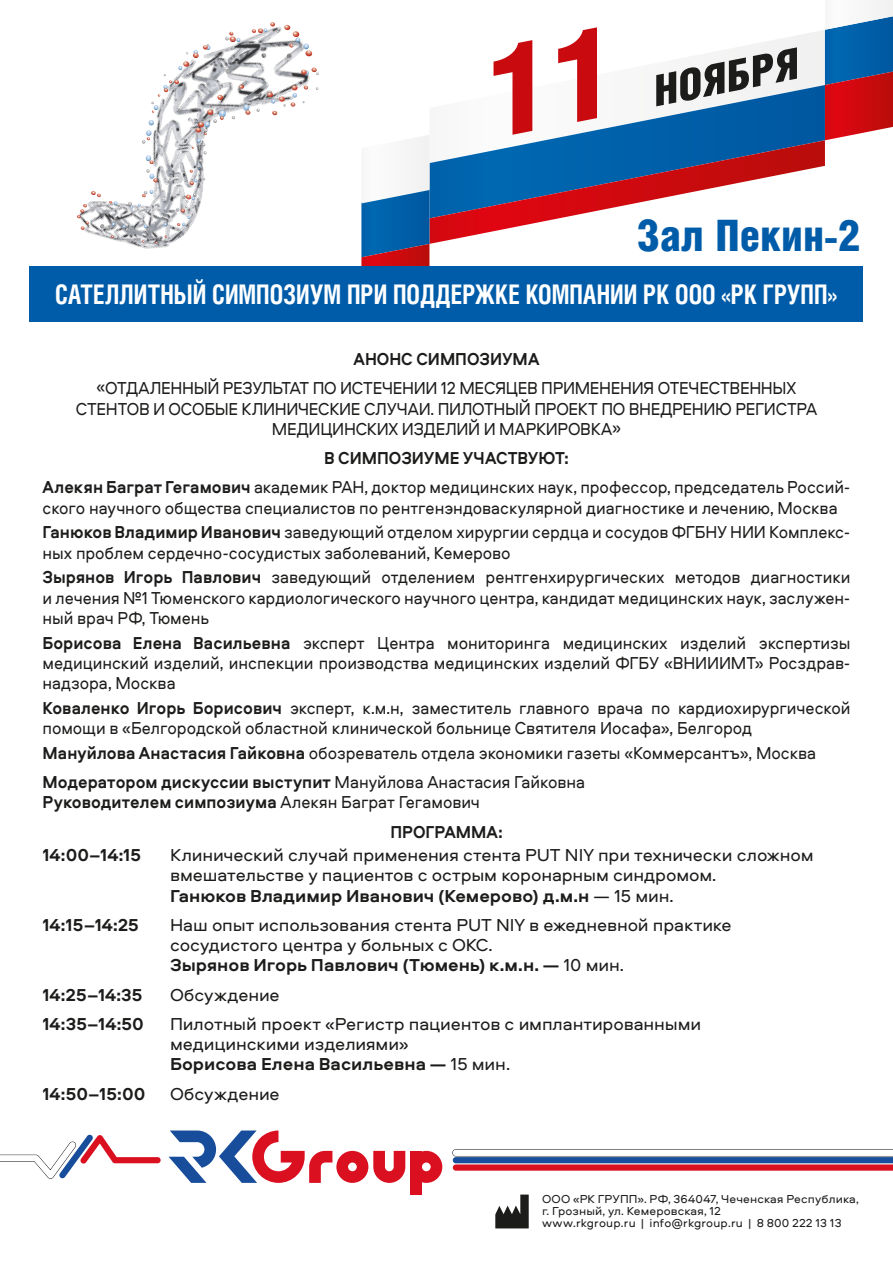
<style>
.page{position:relative;width:893px;height:1263px;background:#fff}
.page>*{position:absolute;margin:0;border:0;box-sizing:border-box;transform-origin:0 0}
.t1{font:43.5px "Helios Cond Black C";color:#005ca9}
.t2{font:700 27px "Helios Cond C";color:#fff;scale:.9 1}
.t3{font:18px/20.2px "Aeroport";letter-spacing:-.005em;color:#1c1c1b;scale:.9 1}
.t4{font:18px/20.2px "Aeroport";letter-spacing:-.005em;color:#1c1c1b}
.t5{font:700 18px/29.2px "Aeroport";color:#1c1c1b;scale:.9 1}
.t6{font:700 18px/29.2px "Aeroport";color:#1c1c1b}
.t7{font:12px/12px "Aeroport";letter-spacing:.01em;color:#1c1c1b}
.s1{font-weight:700}
.s2{font-weight:400}
</style>
<div class="page">
<svg style="left:362px;top:0;width:531px;height:267px"></svg>
<div style="left:30px;top:267px;width:833px;height:55px;background:#005ca9"></div>
<svg style="left:169px;top:1130px;width:273px;height:53px"></svg>
<div style="left:410px;top:1151px;width:12px;height:43px;background:#da0f20"></div>
<svg style="left:452px;top:1149px;width:441px;height:22px"></svg>
<svg style="left:0;top:1134px;width:161px;height:45px"></svg>
<svg style="left:495px;top:1194px;width:34px;height:34px"></svg>
<img style="left:33px;top:202px;width:329px;height:65px">
<svg style="left:77px;top:22px;width:242px;height:208px"></svg>
<h1 class="t1" style="left:637px;top:211px;width:224px">Зал Пекин-2</h1>
<h2 class="t2" style="left:55px;top:278px;width:870px">САТЕЛЛИТНЫЙ СИМПОЗИУМ ПРИ ПОДДЕРЖКЕ КОМПАНИИ РК ООО «РК ГРУПП»</h2>
<p class="t5" style="left:353px;top:344px;width:208px">АНОНС СИМПОЗИУМА</p>
<p class="t3" style="left:76px;top:377px;width:825px;text-align:center">«ОТДАЛЕННЫЙ РЕЗУЛЬТАТ ПО ИСТЕЧЕНИИ 12 МЕСЯЦЕВ ПРИМЕНЕНИЯ ОТЕЧЕСТВЕННЫХ<br>СТЕНТОВ И ОСОБЫЕ КЛИНИЧЕСКИЕ СЛУЧАИ. ПИЛОТНЫЙ ПРОЕКТ ПО ВНЕДРЕНИЮ РЕГИСТРА<br>МЕДИЦИНСКИХ ИЗДЕЛИЙ И МАРКИРОВКА»</p>
<p class="t3" style="left:43px;top:442px;width:899px;line-height:29.2px;text-align:center"><span class="s1">В СИМПОЗИУМЕ УЧАСТВУЮТ:<br>Алекян Баграт Гегамович</span> академик РАН, доктор медицинских наук, профессор, председатель Россий-</p>
<p class="t3" style="left:43px;top:494px;width:899px;line-height:24.8px">ского научного общества специалистов по рентгенэндоваскулярной диагностике и лечению, Москва<br><span class="s1">Ганюков Владимир Иванович</span> заведующий отделом хирургии сердца и сосудов ФГБНУ НИИ Комплекс-</p>
<p class="t3" style="left:43px;top:539px;width:899px;line-height:24.8px">ных проблем сердечно-сосудистых заболеваний, Кемерово<br><span class="s1">Зырянов Игорь Павлович</span> заведующий отделением рентгенхирургических методов диагностики</p>
<p class="t3" style="left:43px;top:586px;width:899px">и лечения №1 Тюменского кардиологического научного центра, кандидат медицинских наук, заслужен&shy;ный врач РФ, Тюмень</p>
<p class="t3" style="left:43px;top:631px;width:899px;text-align:justify"><span class="s1">Борисова Елена Васильевна</span> эксперт Центра мониторинга медицинских изделий экспертизы медицинский изделий, инспекции производства медицинских изделий ФГБУ «ВНИИИМТ» Росздрав&shy;надзора, Москва</p>
<p class="t3" style="left:43px;top:697px;width:899px"><span class="s1">Коваленко Игорь Борисович</span> эксперт, к.м.н, заместитель главного врача по кардиохирургической помощи в «Белгородской областной клинической больнице Святителя Иосафа», Белгород</p>
<p class="t3" style="left:43px;top:737px;width:861px;line-height:29.2px"><span class="s1">Мануйлова Анастасия Гайковна</span> обозреватель отдела экономики газеты «Коммерсантъ», Москва<br><span class="s1">Модератором дискуссии выступит</span> Мануйлова Анастасия Гайковна</p>
<p class="t5" style="left:390px;top:787px;width:126px;text-indent:-348px">Руководителем симпозиума <span class="s2">Алекян Баграт Гегамович<br></span>ПРОГРАММА:</p>
<p class="t6" style="left:43px;top:840px;width:100px">14:00–14:15</p>
<p class="t4" style="left:170px;top:844px;width:645px">Клинический случай применения стента PUT NIY при технически сложном вмешательстве у пациентов с острым коронарным синдромом.<br><span class="s1">Ганюков Владимир Иванович (Кемерово) д.м.н</span> — 15 мин.</p>
<p class="t4" style="left:170px;top:914px;width:563px">Наш опыт использования стента PUT NIY в ежедневной практике сосудистого центра у больных с ОКС.<br><span class="s1">Зырянов Игорь Павлович (Тюмень) к.м.н. —</span> 10 мин.</p>
<p class="t4" style="left:170px;top:979px;width:533px;line-height:29.2px">Обсуждение<br>Пилотный проект «Регистр пациентов с имплантированными</p>
<p class="t4" style="left:170px;top:1033px;width:342px">медицинскими изделиями»<br><span class="s1">Борисова Елена Васильевна —</span> 15 мин.</p>
<p class="t4" style="left:170px;top:1082px;width:111px">Обсуждение</p>
<p class="t6" style="left:43px;top:909px;width:98px">14:15–14:25</p>
<p class="t6" style="left:43px;top:979px;width:103px">14:25–14:35<br>14:35–14:50</p>
<p class="t6" style="left:43px;top:1078px;width:104px">14:50–15:00</p>
<p class="t7" style="left:542px;top:1192px;width:318px">ООО «РК ГРУПП». РФ, 364047, Чеченская Республика, г. Грозный, ул. Кемеровская, 12<br>www.rkgroup.ru | info@rkgroup.ru | 8 800 222 13 13</p>
</div>
